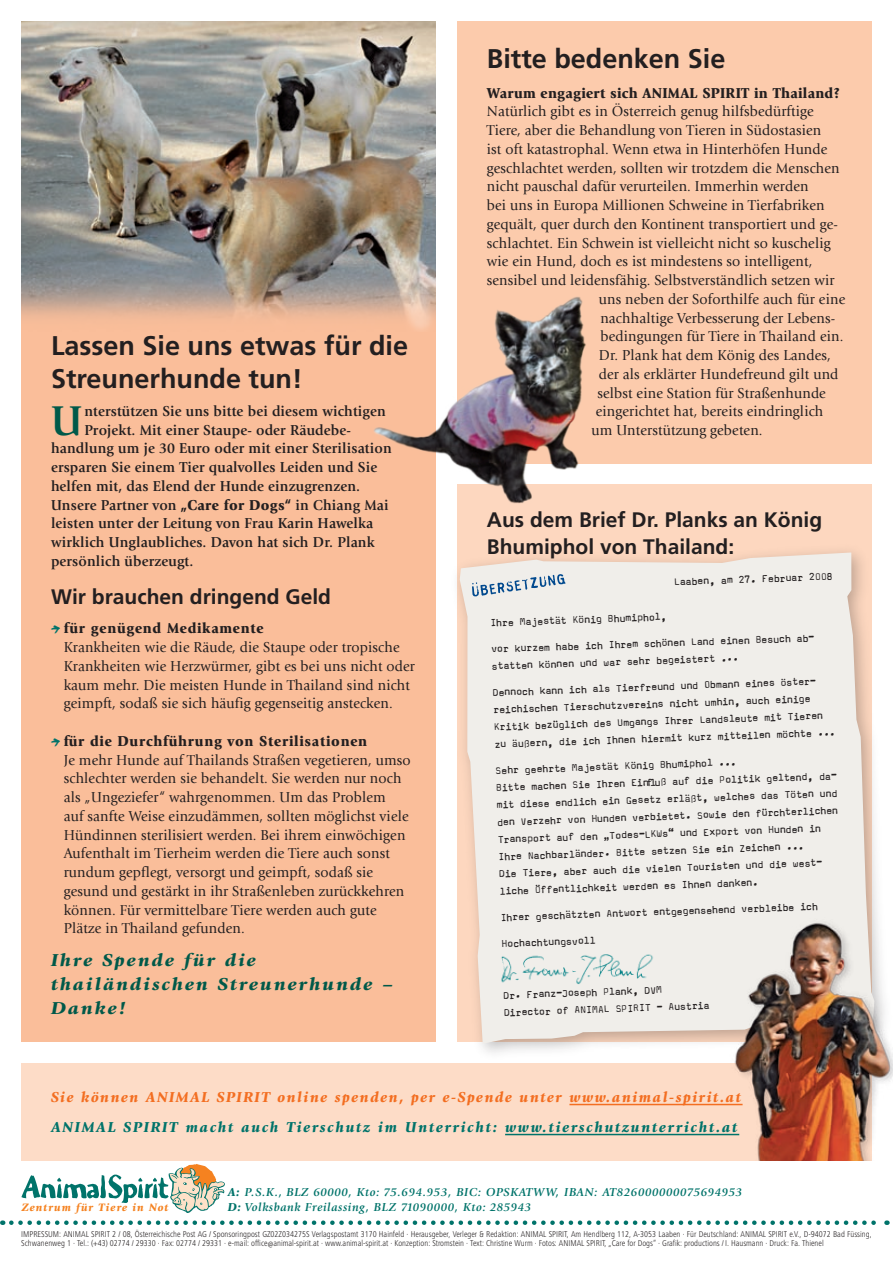
<style>
.page{position:relative;width:893px;height:1263px;background:#fff}
.page>*{position:absolute;margin:0;border:0;box-sizing:border-box;transform-origin:0 0}
.t1{font:700 43.35px "Giovanni";color:#005949;scale:.95 1}
.t2{font:700 27px/33px "Frutiger";color:#231f20}
.t3{font:italic 900 22.35px "Giovanni";letter-spacing:.085em;color:#f58220}
.t4{font:700 21px/27px "Frutiger";color:#231f20}
.t5{font:italic 900 18px/24px "Giovanni";letter-spacing:.1em;color:#005949;scale:1.1 1}
.t6{font:15px/18.8px "Giovanni";letter-spacing:.01em;color:#231f20;scale:.95 1}
.t7{font:700 15px "Giovanni";letter-spacing:.01em;color:#231f20;scale:.95 1}
.t8{font:italic 900 15px "Giovanni";letter-spacing:.1em;color:#f36e21}
.t9{font:italic 900 15px "Giovanni";letter-spacing:.115em;color:#00736a}
.t10{font:900 15px "Giovanni";letter-spacing:.02em;color:#231f20;scale:.95 1}
.t11{font:italic 700 12px/15px "Giovanni";letter-spacing:.05em;color:#00736a}
.t12{font:11.25px/17.2px "Magda";color:#231f20;scale:.95 1}
.t13{font:italic 900 11.25px "Giovanni";letter-spacing:.085em;color:#f58220}
.t14{font:300 condensed 8.7px/9px "Frutiger Next LT";color:#231f20}
.s1{font-weight:900}
.s2{font-family:"FF Erikrighthand";font-size:19.5px;color:#00736a}
</style>
<div class="page">
<div style="left:457px;top:21px;width:415px;height:442px;background:#fccbac"></div>
<div style="left:21px;top:1063px;width:851px;height:98px;background:#fddcc7"></div>
<div style="left:457px;top:485px;width:415px;height:557px;background:#fdd7bf"></div>
<div style="left:21px;top:21px;width:415px;height:1021px;background:#fabe9a"></div>
<img style="left:21px;top:21px;width:415px;height:297px">
<svg style="left:21px;top:1164px;width:204px;height:49px"></svg>
<img style="left:371px;top:292px;width:236px;height:212px">
<div style="left:448px;top:540px;width:445px;height:524px;background:#231f20;opacity:.3"></div>
<svg style="left:459px;top:548px;width:416px;height:496px;background:#f0eae4"></svg>
<img style="left:712px;top:893px;width:181px;height:268px">
<svg style="left:11px;top:1220px;width:876px;height:5px"></svg>
<img style="left:496px;top:949px;width:160px;height:41px">
<hr style="left:569px;top:1104px;width:174px;height:1px;background:#f36e21">
<hr style="left:505px;top:1134px;width:234px;height:1px;background:#00736a">
<svg style="left:471px;top:570px;width:95px;height:27px;background:#cbd4db"></svg>
<h2 class="t2" style="left:51px;top:329px;width:359px">Lassen Sie uns etwas für die<br>Streunerhunde tun!</h2>
<h1 class="t1" style="left:51px;top:395px;width:34px">U</h1>
<p class="t7" style="left:84px;top:402px;width:319px">nterstützen Sie uns bitte bei diesem wichtigen</p>
<p class="t7" style="left:84px;top:421px;width:282px">Projekt. Mit einer Staupe- oder Räudebe-</p>
<p class="t7" style="left:51px;top:440px;width:360px">handlung um je 30 Euro oder mit einer Sterilisation</p>
<p class="t7" style="left:51px;top:458px;width:345px">ersparen Sie einem Tier qualvolles Leiden und Sie</p>
<p class="t7" style="left:51px;top:477px;width:327px">helfen mit, das Elend der Hunde einzugrenzen.</p>
<p class="t7" style="left:51px;top:496px;width:357px">Unsere Partner von <span class="s1">„Care for Dogs“</span> in Chiang Mai</p>
<p class="t7" style="left:51px;top:515px;width:341px">leisten unter der Leitung von Frau Karin Hawelka</p>
<p class="t7" style="left:51px;top:533px;width:342px">wirklich Unglaubliches. Davon hat sich Dr. Plank</p>
<p class="t7" style="left:51px;top:552px;width:151px">persönlich überzeugt.</p>
<h3 class="t4" style="left:51px;top:583px;width:282px">Wir brauchen dringend Geld</h3>
<p class="t6" style="left:64px;top:619px;width:371px;text-indent:-13px"><span class="s2">–&gt;</span> <span class="s1">für genügend Medikamente<br></span>Krankheiten wie die Räude, die Staupe oder tropische Krankheiten wie Herzwürmer, gibt es bei uns nicht oder kaum mehr. Die meisten Hunde in Thailand sind nicht geimpft, sodaß sie sich häufig gegenseitig anstecken.</p>
<p class="t6" style="left:64px;top:732px;width:367px;text-indent:-13px"><span class="s2">–&gt;</span> <span class="s1">für die Durchführung von Sterilisationen<br></span>Je mehr Hunde auf Thailands Straßen vegetieren, umso schlechter werden sie behandelt. Sie werden nur noch als „Ungeziefer“ wahrgenommen. Um das Problem<br>auf sanfte Weise einzudämmen, sollten möglichst viele Hündinnen sterilisiert werden. Bei ihrem einwöchigen Aufenthalt im Tierheim werden die Tiere auch sonst rundum gepflegt, versorgt und geimpft, sodaß sie gesund und gestärkt in ihr Straßenleben zurückkehren können. Für vermittelbare Tiere werden auch gute Plätze in Thailand gefunden.</p>
<p class="t5" style="left:51px;top:949px;width:312px">Ihre Spende für die thailändischen Streunerhunde –<br>Danke!</p>
<h2 class="t2" style="left:487px;top:42px;width:240px">Bitte bedenken Sie</h2>
<p class="t10" style="left:487px;top:84px;width:373px">Warum engagiert sich ANIMAL SPIRIT in Thailand?</p>
<p class="t6" style="left:487px;top:102px;width:346px">Natürlich gibt es in Österreich genug hilfsbedürftige</p>
<p class="t6" style="left:487px;top:121px;width:354px">Tiere, aber die Behandlung von Tieren in Südostasien</p>
<p class="t6" style="left:487px;top:140px;width:360px">ist oft katastrophal. Wenn etwa in Hinterhöfen Hunde</p>
<p class="t6" style="left:487px;top:158px;width:373px">geschlachtet werden, sollten wir trotzdem die Menschen</p>
<p class="t6" style="left:487px;top:177px;width:340px">nicht pauschal dafür verurteilen. Immerhin werden</p>
<p class="t6" style="left:487px;top:196px;width:357px">bei uns in Europa Millionen Schweine in Tierfabriken</p>
<p class="t6" style="left:487px;top:215px;width:371px">gequält, quer durch den Kontinent transportiert und ge-</p>
<p class="t6" style="left:487px;top:233px;width:363px">schlachtet. Ein Schwein ist vielleicht nicht so kuschelig</p>
<p class="t6" style="left:487px;top:252px;width:344px">wie ein Hund, doch es ist mindestens so intelligent,</p>
<p class="t6" style="left:487px;top:271px;width:368px">sensibel und leidensfähig. Selbstverständlich setzen wir</p>
<p class="t6" style="left:599px;top:290px;width:261px">uns neben der Soforthilfe auch für eine</p>
<p class="t6" style="left:600px;top:308px;width:249px">nachhaltige Verbesserung der Lebens-</p>
<p class="t6" style="left:600px;top:327px;width:257px">bedingungen für Tiere in Thailand ein.</p>
<p class="t6" style="left:599px;top:346px;width:245px">Dr. Plank hat dem König des Landes,</p>
<p class="t6" style="left:599px;top:365px;width:254px">der als erklärter Hundefreund gilt und</p>
<p class="t6" style="left:597px;top:383px;width:242px">selbst eine Station für Straßenhunde</p>
<p class="t6" style="left:596px;top:402px;width:241px">eingerichtet hat, bereits eindringlich</p>
<p class="t6" style="left:591px;top:421px;width:182px">um Unterstützung gebeten.</p>
<h3 class="t4" style="left:487px;top:506px;width:337px">Aus dem Brief Dr. Planks an König<br>Bhumiphol von Thailand:</h3>
<p class="t12" style="left:674px;top:573px;width:169px;rotate:-2deg">Laaben, am 27. Februar 2008</p>
<p class="t12" style="left:490px;top:614px;width:187px;rotate:-2deg">Ihre Majestät König Bhumiphol,</p>
<p class="t12" style="left:491px;top:640px;width:347px;rotate:-2deg">vor kurzem habe ich Ihrem schönen Land einen Besuch ab&shy;statten können und war sehr begeistert ...</p>
<p class="t12" style="left:492px;top:684px;width:360px;rotate:-2deg">Dennoch kann ich als Tierfreund und Obmann eines öster&shy;reichischen Tierschutzvereins nicht umhin, auch einige Kritik bezüglich des Umgangs Ihrer Landsleute mit Tieren zu äußern, die ich Ihnen hiermit kurz mitteilen möchte ...</p>
<p class="t12" style="left:495px;top:762px;width:365px;rotate:-2deg">Sehr geehrte Majestät König Bhumiphol ...<br>Bitte machen Sie Ihren Einfluß auf die Politik geltend, da&shy;mit diese endlich ein Gesetz erläßt, welches das Töten und den Verzehr von Hunden verbietet. Sowie den fürchterlichen Transport auf den „Todes-LKWs“ und Export von Hunden in Ihre Nachbarländer. Bitte setzen Sie ein Zeichen ...<br>Die Tiere, aber auch die vielen Touristen und die west&shy;liche Öffentlichkeit werden es Ihnen danken.</p>
<p class="t12" style="left:500px;top:908px;width:336px;rotate:-2deg">Ihrer geschätzten Antwort entgegensehend verbleibe ich</p>
<p class="t12" style="left:501px;top:935px;width:101px;rotate:-2deg">Hochachtungsvoll</p>
<p class="t12" style="left:503px;top:986px;width:218px;rotate:-2deg">Dr. Franz-Joseph Plank, DVM<br>Director of ANIMAL SPIRIT - Austria</p>
<h3 class="t3" style="left:0;top:1080px;width:215px">m für Tiere in Not</h3>
<p class="t8" style="left:51px;top:1088px;width:691px">Sie können ANIMAL SPIRIT online spenden, per e-Spende unter www.animal-spirit.at</p>
<p class="t9" style="left:51px;top:1118px;width:688px">ANIMAL SPIRIT macht auch Tierschutz im Unterricht: www.tierschutzunterricht.at</p>
<p class="t13" style="left:22px;top:1201px;width:148px">Zentrum für Tiere in Not</p>
<p class="t11" style="left:228px;top:1185px;width:516px"><span class="s1">A:</span> P.S.K., BLZ 60000, Kto: 75.694.953, BIC: OPSKATWW, IBAN: AT826000000075694953<br><span class="s1">D:</span> Volksbank Freilassing, BLZ 71090000, Kto: 285943</p>
<p class="t14" style="left:21px;top:1230px;width:852px">IMPRESSUM: ANIMAL SPIRIT 2 / 08, Österreichische Post AG / Sponsoringpost GZ02Z034275S Verlagspostamt 3170 Hainfeld · Herausgeber, Verleger &amp; Redaktion: ANIMAL SPIRIT, Am Hendlberg 112, A-3053 Laaben · Für Deutschland: ANIMAL SPIRIT e.V., D-94072 Bad Füssing,<br>Schwanenweg 1 · Tel.: (+43) 02774 / 29330 · Fax: 02774 / 29331 · e-mail: office@animal-spirit.at · www.animal-spirit.at · Konzeption: Stromstein · Text: Christine Wurm · Fotos: ANIMAL SPIRIT, „Care for Dogs“ · Grafik: productions / I. Hausmann · Druck: Fa. Thienel</p>
</div>
